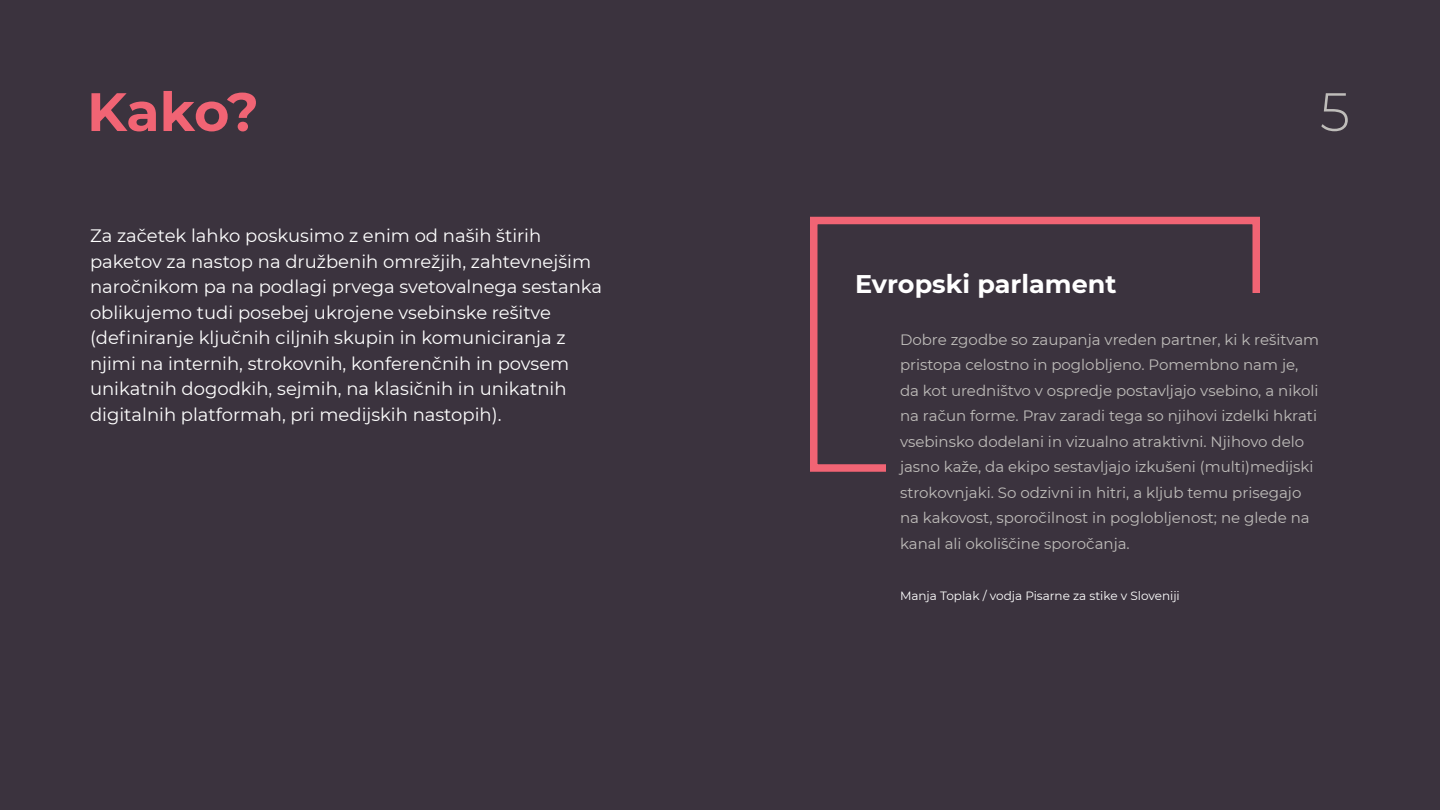
<style>
.page{position:relative;width:1440px;height:810px;background:#3b333e}
.page>*{position:absolute;margin:0;border:0;box-sizing:border-box;transform-origin:0 0}
.t1{font:700 54px "Montserrat";color:#f16474}
.t2{font:300 54px "Montserrat";color:#bfbdba}
.t3{font:700 25.5px "Montserrat";color:#fff}
.t4{font:18px/25.5px "Montserrat";color:#fff}
.t5{font:15px/25.5px "Montserrat";color:#bfbdba}
.t6{font:12px "Montserrat";color:#fff}
</style>
<div class="page">
<div style="left:810px;top:217px;width:450px;height:255px;border:8px solid #f16474"></div>
<div style="left:886px;top:293px;width:464px;height:256px;background:#3b333e"></div>
<h1 class="t1" style="left:87px;top:73px;width:173px">Kako?</h1>
<p class="t4" style="left:90px;top:223px;width:514px">Za začetek lahko poskusimo z enim od naših štirih paketov za nastop na družbenih omrežjih, zahtevnejšim naročnikom pa na podlagi prvega svetovalnega sestanka oblikujemo tudi posebej ukrojene vsebinske rešitve (definiranje ključnih ciljnih skupin in komuniciranja z njimi na internih, strokovnih, konferenčnih in povsem unikatnih dogodkih, sejmih, na klasičnih in unikatnih digitalnih platformah, pri medijskih nastopih).</p>
<h1 class="t2" style="left:1320px;top:75px;width:32px">5</h1>
<h2 class="t3" style="left:855px;top:266px;width:263px">Evropski parlament</h2>
<p class="t5" style="left:900px;top:326px;width:421px">Dobre zgodbe so zaupanja vreden partner, ki k rešitvam pristopa celostno in poglobljeno. Pomembno nam je, da kot uredništvo v ospredje postavljajo vsebino, a nikoli na račun forme. Prav zaradi tega so njihovi izdelki hkrati vsebinsko dodelani in vizualno atraktivni. Njihovo delo jasno kaže, da ekipo sestavljajo izkušeni (multi)medijski strokovnjaki. So odzivni in hitri, a kljub temu prisegajo na kakovost, sporočilnost in poglobljenost; ne glede na kanal ali okoliščine sporočanja.</p>
<p class="t6" style="left:900px;top:587px;width:281px">Manja Toplak / vodja Pisarne za stike v Sloveniji</p>
</div>
